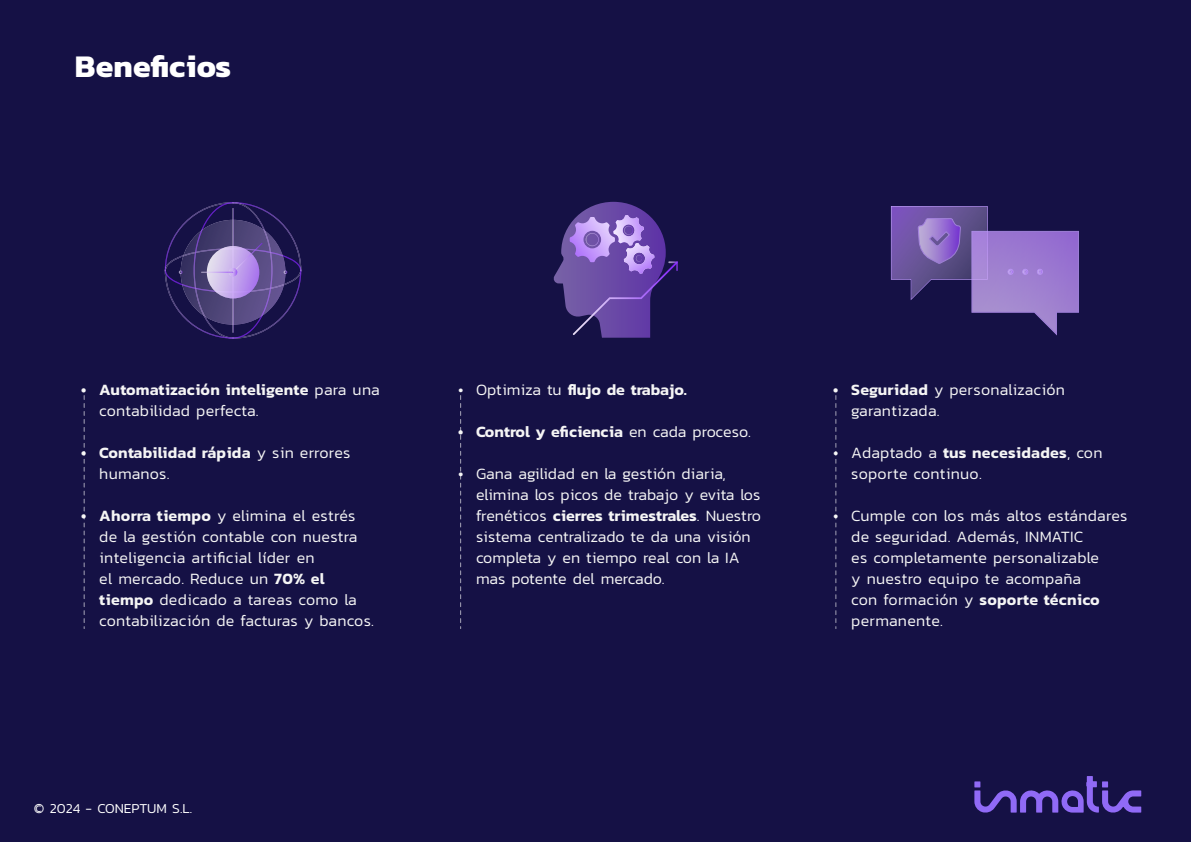
<style>
.page{position:relative;width:1191px;height:842px;background:#151145}
.page>*{position:absolute;margin:0;border:0;box-sizing:border-box;transform-origin:0 0}
.t1{font:700 32px "Kanit";letter-spacing:.005em;color:#fff}
.t2{font:300 16px/21px "Kanit";color:#f5f5f5}
.t3{font:600 16px/21px "Kanit";color:#f5f5f5}
.t4{font:300 13.9px "Kanit";color:#fff}
.s1{font-weight:600}
.s2{font-weight:300}
</style>
<div class="page">
<svg style="left:974px;top:776px;width:167px;height:37px;background:#3d2e7f"></svg>
<svg style="left:165px;top:202px;width:136px;height:137px;background:#433971"></svg>
<svg style="left:84px;top:390px;width:1px;height:239px"></svg>
<svg style="left:460px;top:390px;width:1px;height:239px"></svg>
<svg style="left:835px;top:390px;width:1px;height:239px"></svg>
<svg style="left:891px;top:206px;width:188px;height:129px;background:#624d93"></svg>
<svg style="left:554px;top:202px;width:124px;height:136px;background:#5b4491"></svg>
<h1 class="t1" style="left:75px;top:41px;width:158px">Beneficios</h1>
<p class="t2" style="left:99px;top:379px;width:282px;text-indent:-18px"><span class="s1">• Automatización inteligente</span> para una contabilidad perfecta.</p>
<p class="t3" style="left:99px;top:441px;width:253px;text-indent:-18px">• Contabilidad rápida <span class="s2">y sin errores humanos.</span></p>
<p class="t2" style="left:99px;top:505px;width:276px;text-indent:-18px"><span class="s1">• Ahorra tiempo</span> y elimina el estrés de la gestión contable con nuestra inteligencia artificial líder en<br>el mercado. Reduce un <span class="s1">70% el tiempo</span> dedicado a tareas como la contabilización de facturas y bancos.</p>
<p class="t4" style="left:34px;top:798px;width:160px">© 2024 - CONEPTUM S.L.</p>
<p class="t3" style="left:458px;top:378px;width:230px"><span class="s2">• Optimiza tu</span> flujo de trabajo.</p>
<p class="t3" style="left:458px;top:420px;width:294px">• Control y eficiencia <span class="s2">en cada proceso.</span></p>
<p class="t2" style="left:476px;top:463px;width:287px;text-indent:-18px">• Gana agilidad en la gestión diaria, elimina los picos de trabajo y evita los frenéticos <span class="s1">cierres trimestrales</span>. Nuestro sistema centralizado te da una visión completa y en tiempo real con la IA mas potente del mercado.</p>
<p class="t2" style="left:851px;top:379px;width:215px;text-indent:-18px"><span class="s1">• Seguridad</span> y personalización garantizada.</p>
<p class="t2" style="left:851px;top:442px;width:253px;text-indent:-18px">• Adaptado a <span class="s1">tus necesidades</span>, con soporte continuo.</p>
<p class="t2" style="left:851px;top:505px;width:278px;text-indent:-18px">• Cumple con los más altos estándares de seguridad. Además, INMATIC<br>es completamente personalizable<br>y nuestro equipo te acompaña<br>con formación y <span class="s1">soporte técnico </span>permanente.</p>
</div>
